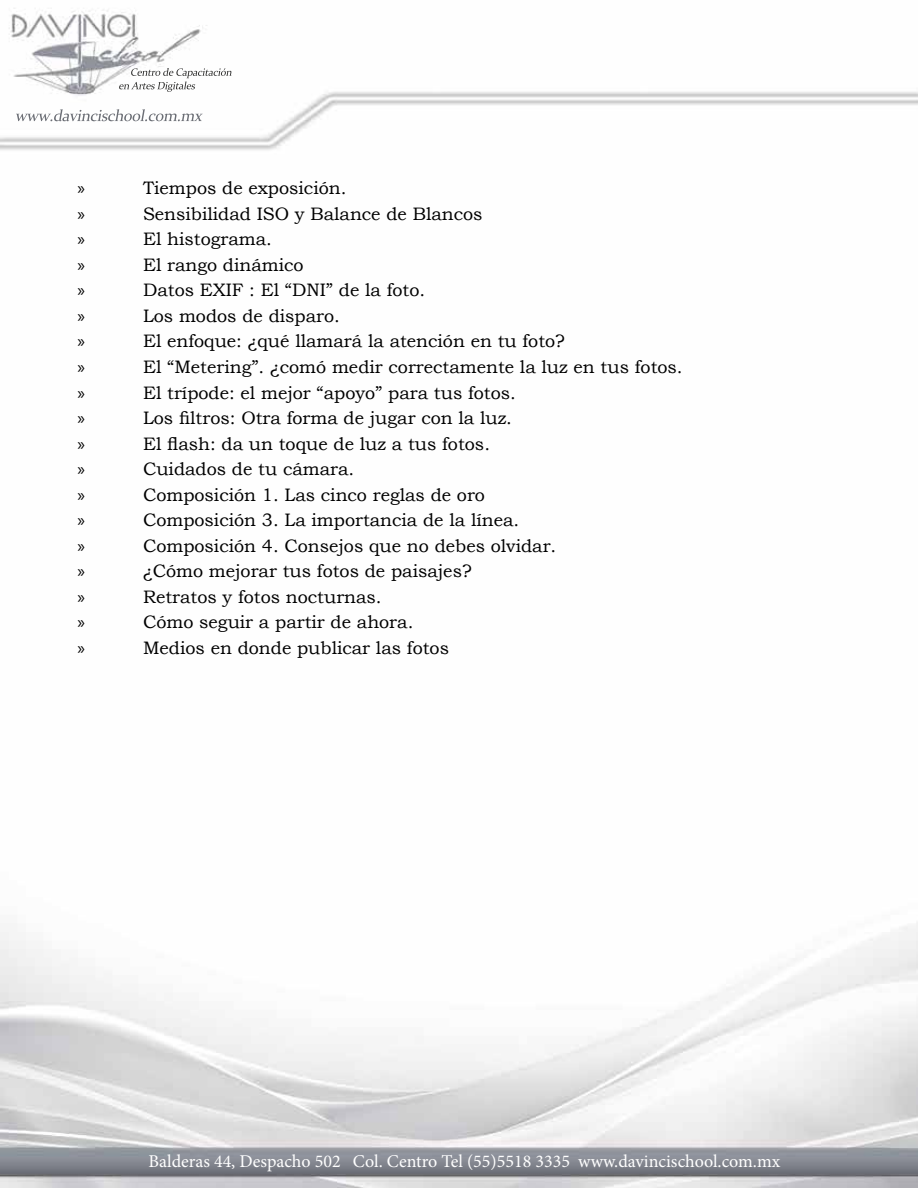
<style>
.page{position:relative;width:918px;height:1188px;background:#fff}
.page>*{position:absolute;margin:0;border:0;box-sizing:border-box;transform-origin:0 0}
.t1{font:18px "Bookman Old Style";color:#000}
.t2{font:18px "Minion Pro";color:#fff}
.t3{font:18px "Myriad Pro";color:#000}
</style>
<div class="page">
<img style="left:0;top:8px;width:918px;height:1180px">
<img style="left:131px;top:68px;width:97px;height:8px">
<img style="left:131px;top:81px;width:56px;height:8px">
<img style="left:54px;top:109px;width:135px;height:12px">
<p class="t3" style="left:78px;top:177px;width:9px">»</p>
<p class="t1" style="left:143px;top:177px;width:205px">Tiempos de exposición.</p>
<p class="t3" style="left:78px;top:203px;width:9px">»</p>
<p class="t1" style="left:143px;top:202px;width:341px">Sensibilidad ISO y Balance de Blancos</p>
<p class="t3" style="left:78px;top:228px;width:9px">»</p>
<p class="t1" style="left:143px;top:228px;width:130px">El histograma.</p>
<p class="t3" style="left:78px;top:254px;width:9px">»</p>
<p class="t1" style="left:143px;top:253px;width:162px">El rango dinámico</p>
<p class="t3" style="left:78px;top:279px;width:9px">»</p>
<p class="t1" style="left:143px;top:279px;width:284px">Datos EXIF : El “DNI” de la foto.</p>
<p class="t3" style="left:78px;top:305px;width:9px">»</p>
<p class="t1" style="left:143px;top:304px;width:198px">Los modos de disparo.</p>
<p class="t3" style="left:78px;top:330px;width:9px">»</p>
<p class="t1" style="left:143px;top:330px;width:423px">El enfoque: ¿qué llamará la atención en tu foto?</p>
<p class="t3" style="left:78px;top:356px;width:9px">»</p>
<p class="t1" style="left:143px;top:355px;width:541px">El “Metering”. ¿comó medir correctamente la luz en tus fotos.</p>
<p class="t3" style="left:78px;top:381px;width:9px">»</p>
<p class="t1" style="left:143px;top:381px;width:374px">El trípode: el mejor “apoyo” para tus fotos.</p>
<p class="t3" style="left:78px;top:407px;width:9px">»</p>
<p class="t1" style="left:143px;top:406px;width:370px">Los filtros: Otra forma de jugar con la luz.</p>
<p class="t3" style="left:78px;top:432px;width:9px">»</p>
<p class="t1" style="left:143px;top:432px;width:349px">El flash: da un toque de luz a tus fotos.</p>
<p class="t3" style="left:78px;top:458px;width:9px">»</p>
<p class="t1" style="left:143px;top:457px;width:213px">Cuidados de tu cámara.</p>
<p class="t3" style="left:78px;top:483px;width:9px">»</p>
<p class="t1" style="left:143px;top:483px;width:344px">Composición 1. Las cinco reglas de oro</p>
<p class="t3" style="left:78px;top:509px;width:9px">»</p>
<p class="t1" style="left:143px;top:508px;width:378px">Composición 3. La importancia de la línea.</p>
<p class="t3" style="left:78px;top:534px;width:9px">»</p>
<p class="t1" style="left:143px;top:534px;width:415px">Composición 4. Consejos que no debes olvidar.</p>
<p class="t3" style="left:78px;top:560px;width:9px">»</p>
<p class="t1" style="left:143px;top:559px;width:330px">¿Cómo mejorar tus fotos de paisajes?</p>
<p class="t3" style="left:78px;top:585px;width:9px">»</p>
<p class="t1" style="left:143px;top:585px;width:240px">Retratos y fotos nocturnas.</p>
<p class="t3" style="left:78px;top:611px;width:9px">»</p>
<p class="t1" style="left:143px;top:610px;width:272px">Cómo seguir a partir de ahora.</p>
<p class="t3" style="left:78px;top:636px;width:9px">»</p>
<p class="t1" style="left:143px;top:636px;width:307px">Medios en donde publicar las fotos</p>
<p class="t2" style="left:148px;top:1149px;width:633px">Balderas 44, Despacho 502 Col. Centro Tel (55)5518 3335 www.davincischool.com.mx</p>
</div>
